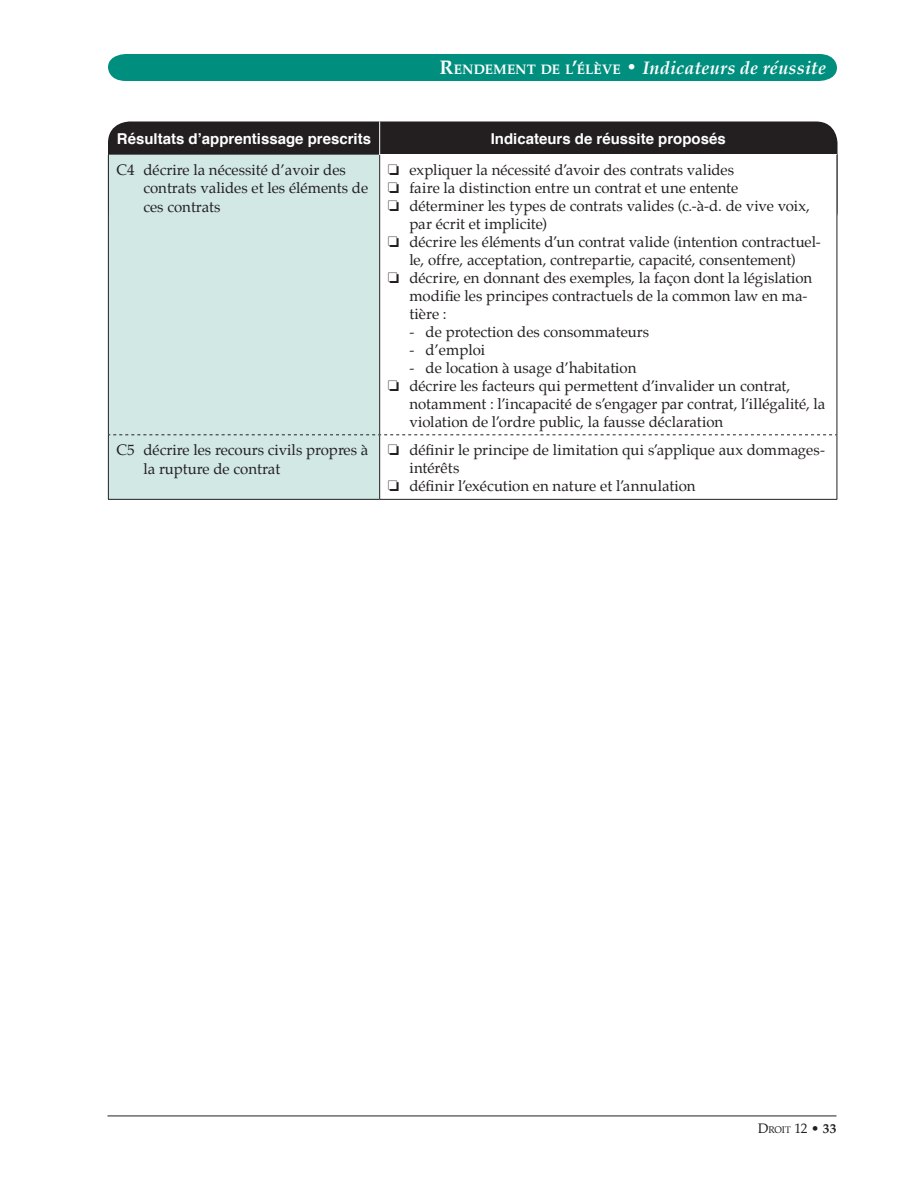
<style>
.page{position:relative;width:918px;height:1188px;background:#fff}
.page>*{position:absolute;margin:0;border:0;box-sizing:border-box;transform-origin:0 0}
.t1{font:italic 700 18px "Palatino";letter-spacing:.015em;color:#fff}
.Body_Checkbox_bullet{font:15px/18px "Palatino";color:#231f20}
.Bullet_RAP{font:15px/18.8px "Palatino";color:#231f20}
.AI_table_head{font:700 15px "Helvetica";color:#fff}
.t2{font:15px/18px "Zapf Dingbats";color:#231f20;text-align:justify}
.t3{font:13.5px "Palatino";color:#231f20}
.s1{font-style:normal;font-size:19.5px}
.s2{font-style:normal;font-size:13.65px}
.s3{font-size:9.45px}
.s4{font-weight:700}
</style>
<div class="page">
<div style="left:108px;top:54px;width:729px;height:27px;background:#008f7e"></div>
<hr style="left:107px;top:1116px;width:729px;height:1px;background:#231f20">
<div style="left:108px;top:122px;width:730px;height:110px;background:#231f20;border-radius:22px"></div>
<div style="left:109px;top:155px;width:270px;height:344px;background:#d1e8e5"></div>
<div style="left:380px;top:155px;width:457px;height:280px;background:#fff"></div>
<hr style="left:108px;top:155px;width:1px;height:280px;background:#231f20">
<hr style="left:379px;top:155px;width:1px;height:279px;background:#231f20">
<hr style="left:837px;top:155px;width:1px;height:280px;background:#231f20">
<svg style="left:109px;top:434px;width:728px;height:1px"></svg>
<hr style="left:108px;top:435px;width:1px;height:64px;background:#231f20">
<hr style="left:379px;top:435px;width:1px;height:64px;background:#231f20">
<hr style="left:837px;top:435px;width:1px;height:64px;background:#231f20">
<hr style="left:108px;top:499px;width:272px;height:1px;background:#231f20">
<hr style="left:380px;top:499px;width:457px;height:1px;background:#231f20">
<hr style="left:379px;top:122px;width:1px;height:33px;background:#fff">
<p class="t1" style="left:440px;top:57px;width:388px"><span class="s1">R</span><span class="s2">ENDEMENT DE L</span><span class="s1">’</span><span class="s2">ÉLÈVE</span> <span class="s1">•</span> Indicateurs de réussite</p>
<p class="AI_table_head" style="left:117px;top:125px;width:256px">Résultats d’apprentissage prescrits</p>
<p class="AI_table_head" style="left:491px;top:125px;width:237px">Indicateurs de réussite proposés</p>
<p class="Bullet_RAP" style="left:143px;top:161px;width:226px;text-indent:-27px">C4 décrire la nécessité d’avoir des contrats valides et les éléments de ces contrats</p>
<p class="Body_Checkbox_bullet" style="left:409px;top:162px;width:326px">expliquer la nécessité d’avoir des contrats valides</p>
<p class="t2" style="left:388px;top:161px;width:13px">❏ ❏ ❏</p>
<p class="Body_Checkbox_bullet" style="left:409px;top:180px;width:331px">faire la distinction entre un contrat et une entente</p>
<p class="Body_Checkbox_bullet" style="left:409px;top:198px;width:402px">déterminer les types de contrats valides (c.-à-d. de vive voix, par écrit et implicite)</p>
<p class="Body_Checkbox_bullet" style="left:409px;top:234px;width:413px">décrire les éléments d’un contrat valide (intention contractuel&shy;le, offre, acceptation, contrepartie, capacité, consentement)</p>
<p class="Body_Checkbox_bullet" style="left:409px;top:270px;width:404px">décrire, en donnant des exemples, la façon dont la législation modifie les principes contractuels de la common law en ma&shy;tière :</p>
<p class="Body_Checkbox_bullet" style="left:409px;top:324px;width:241px">- de protection des consommateurs</p>
<p class="Body_Checkbox_bullet" style="left:409px;top:342px;width:77px">- d’emploi</p>
<p class="Body_Checkbox_bullet" style="left:409px;top:360px;width:229px">- de location à usage d’habitation</p>
<p class="Body_Checkbox_bullet" style="left:409px;top:378px;width:418px">décrire les facteurs qui permettent d’invalider un contrat, notamment : l’incapacité de s’engager par contrat, l’illégalité, la violation de l’ordre public, la fausse déclaration</p>
<p class="Bullet_RAP" style="left:143px;top:442px;width:226px;text-indent:-27px">C5 décrire les recours civils propres à la rupture de contrat</p>
<p class="Body_Checkbox_bullet" style="left:409px;top:442px;width:417px">définir le principe de limitation qui s’applique aux dommages&shy;intérêts</p>
<p class="Body_Checkbox_bullet" style="left:409px;top:478px;width:288px">définir l’exécution en nature et l’annulation</p>
<p class="t3" style="left:758px;top:1119px;width:73px">D<span class="s3">roit</span> 12 • <span class="s4">33</span></p>
</div>
